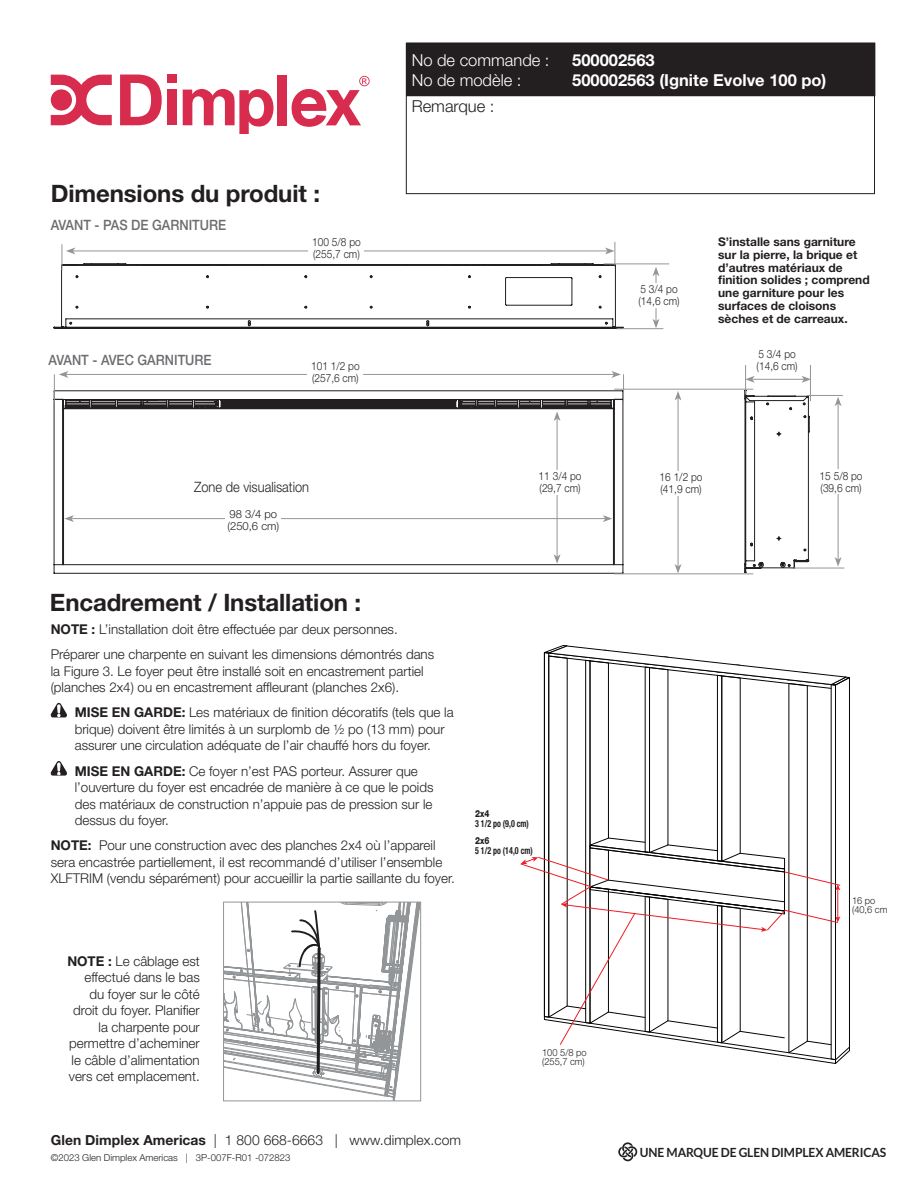
<style>
.page{position:relative;width:918px;height:1188px;background:#fff}
.page>*{position:absolute;margin:0;border:0;box-sizing:border-box;transform-origin:0 0}
.t1{font:700 24px "Helvetica Neue LT Std";letter-spacing:-.005em;color:#231f20}
.t2{font:700 16.5px "Helvetica Neue LT Std";color:#fff}
.t3{font:300 16.5px "Helvetica Neue LT Std";color:#fff}
.t4{font:300 16.5px "Helvetica Neue LT Std";color:#231f20}
.t5{font:500 14.25px "Helvetica Neue LT Std";color:#6c6d70;scale:.9 1}
.t6{font:300 14.25px "Helvetica Neue LT Std";color:#231f20;scale:.9 1}
.t7{font:300 13.8px "Helvetica Neue LT Std";letter-spacing:.005em;color:#231f20}
.t8{font:300 13.5px/16.5px "Helvetica Neue LT Std";color:#231f20}
.t9{font:700 12.75px "Lato";letter-spacing:-.01em;color:#231f20;scale:.95 1}
.t10{font:700 12px/12.8px "Helvetica Neue LT Std";color:#231f20}
.t11{font:300 11.25px/12px "Helvetica Neue LT Std";color:#231f20;scale:.9 1}
.t12{font:300 11.25px/12px "Helvetica Neue LT Std";color:#231f20}
.t13{font:300 9.75px/9px "Helvetica Neue LT Std";color:#231f20;scale:.95 1}
.t14{font:700 condensed 9.75px "Helvetica Neue LT Std";color:#231f20;scale:.82 1}
.t15{font:800 9.75px "Helvetica Neue LT Std";color:#231f20;scale:.82 1}
.t16{font:300 9.6px "Helvetica Neue LT Std";color:#231f20}
.s1{font-weight:700}
</style>
<div class="page">
<svg style="left:53px;top:390px;width:571px;height:184px"></svg>
<div style="left:407px;top:43px;width:468px;height:53px;background:#231f20"></div>
<svg style="left:51px;top:75px;width:61px;height:50px"></svg>
<svg style="left:120px;top:75px;width:42px;height:50px"></svg>
<div style="left:167px;top:75px;width:10px;height:8px;background:#d82c4e"></div>
<div style="left:167px;top:90px;width:10px;height:35px;background:#d82c4e"></div>
<div style="left:278px;top:75px;width:9px;height:50px;background:#d82c4e"></div>
<svg style="left:183px;top:89px;width:91px;height:45px"></svg>
<svg style="left:292px;top:89px;width:41px;height:38px"></svg>
<svg style="left:618px;top:1142px;width:19px;height:19px"></svg>
<hr style="left:617px;top:328px;width:46px;height:1px;background:#939598">
<hr style="left:604px;top:264px;width:65px;height:1px;background:#939598">
<hr style="left:656px;top:274px;width:1px;height:47px;background:#939598">
<svg style="left:653px;top:319px;width:6px;height:9px"></svg>
<svg style="left:653px;top:267px;width:6px;height:9px"></svg>
<div style="left:635px;top:283px;width:48px;height:25px;background:#fff"></div>
<hr style="left:791px;top:568px;width:53px;height:1px;background:#939598">
<hr style="left:807px;top:395px;width:36px;height:1px;background:#939598">
<hr style="left:614px;top:389px;width:139px;height:1px;background:#939598">
<hr style="left:614px;top:573px;width:139px;height:1px;background:#939598">
<svg style="left:53px;top:242px;width:571px;height:87px"></svg>
<hr style="left:838px;top:404px;width:1px;height:155px;background:#939598">
<svg style="left:835px;top:557px;width:7px;height:10px"></svg>
<svg style="left:835px;top:397px;width:7px;height:9px"></svg>
<hr style="left:678px;top:398px;width:1px;height:168px;background:#939598">
<svg style="left:675px;top:564px;width:7px;height:9px"></svg>
<svg style="left:675px;top:391px;width:7px;height:9px"></svg>
<svg style="left:744px;top:365px;width:67px;height:209px"></svg>
<hr style="left:66px;top:374px;width:548px;height:1px;background:#939598">
<svg style="left:54px;top:371px;width:14px;height:31px"></svg>
<div style="left:753px;top:350px;width:49px;height:25px;background:#fff"></div>
<div style="left:817px;top:469px;width:49px;height:25px;background:#fff"></div>
<div style="left:657px;top:471px;width:49px;height:25px;background:#fff"></div>
<hr style="left:71px;top:518px;width:534px;height:1px;background:#939598">
<svg style="left:603px;top:515px;width:9px;height:7px"></svg>
<svg style="left:64px;top:515px;width:10px;height:7px"></svg>
<svg style="left:51px;top:702px;width:16px;height:15px"></svg>
<svg style="left:51px;top:761px;width:16px;height:15px"></svg>
<svg style="left:520px;top:645px;width:330px;height:419px"></svg>
<svg style="left:333px;top:42px;width:89px;height:532px"></svg>
<svg style="left:382px;top:230px;width:68px;height:344px"></svg>
<svg style="left:224px;top:901px;width:198px;height:201px"></svg>
<div style="left:223px;top:902px;width:198px;height:199px;border:1px solid #939598"></div>
<hr style="left:557px;top:419px;width:1px;height:138px;background:#939598">
<svg style="left:554px;top:554px;width:7px;height:10px"></svg>
<svg style="left:222px;top:371px;width:402px;height:50px"></svg>
<div style="left:536px;top:470px;width:49px;height:24px;background:#fff"></div>
<div style="left:226px;top:510px;width:55px;height:25px;background:#fff"></div>
<h1 class="t1" style="left:51px;top:178px;width:271px">Dimensions du produit :</h1>
<p class="t5" style="left:51px;top:217px;width:196px">AVANT - PAS DE GARNITURE</p>
<p class="t11" style="left:312px;top:235px;width:55px">100 5/8 po (255,7 cm)</p>
<p class="t3" style="left:412px;top:50px;width:139px">No de commande :</p>
<p class="t2" style="left:572px;top:50px;width:84px">500002563</p>
<p class="t3" style="left:412px;top:70px;width:111px">No de modèle :</p>
<p class="t2" style="left:572px;top:69px;width:256px">500002563 (Ignite Evolve 100 po)</p>
<p class="t4" style="left:412px;top:96px;width:84px">Remarque :</p>
<p class="t11" style="left:639px;top:283px;width:47px">5 3/4 po (14,6 cm)</p>
<p class="t10" style="left:718px;top:235px;width:153px">S’installe sans garniture sur la pierre, la brique et d’autres matériaux de finition solides ; comprend une garniture pour les surfaces de cloisons sèches et de carreaux.</p>
<p class="t5" style="left:49px;top:352px;width:183px">AVANT - AVEC GARNITURE</p>
<p class="t11" style="left:759px;top:348px;width:43px">5 3/4 po</p>
<p class="t11" style="left:311px;top:360px;width:55px">101 1/2 po</p>
<p class="t11" style="left:757px;top:360px;width:47px">(14,6 cm)</p>
<p class="t11" style="left:312px;top:372px;width:53px">(257,6 cm)</p>
<p class="t11" style="left:539px;top:470px;width:49px">11 3/4 po (29,7 cm)</p>
<p class="t11" style="left:660px;top:471px;width:49px">16 1/2 po</p>
<p class="t6" style="left:194px;top:479px;width:129px">Zone de visualisation</p>
<p class="t11" style="left:661px;top:483px;width:47px">(41,9 cm)</p>
<p class="t12" style="left:227px;top:507px;width:53px">98 3/4 po (250,6 cm)</p>
<h1 class="t1" style="left:50px;top:588px;width:313px">Encadrement / Installation :</h1>
<p class="t8" style="left:51px;top:616px;width:385px;line-height:25.2px"><span class="s1">NOTE :</span> L’installation doit être effectuée par deux personnes.<br>Préparer une charpente en suivant les dimensions démontrés dans</p>
<p class="t8" style="left:51px;top:662px;width:374px">la Figure 3. Le foyer peut être installé soit en encastrement partiel (planches 2x4) ou en encastrement affleurant (planches 2x6).</p>
<p class="t8" style="left:75px;top:704px;width:380px"><span class="s1">MISE EN GARDE:</span> Les matériaux de finition décoratifs (tels que la brique) doivent être limités à un surplomb de ½ po (13 mm) pour assurer une circulation adéquate de l’air chauffé hors du foyer.</p>
<p class="t8" style="left:75px;top:762px;width:360px"><span class="s1">MISE EN GARDE:</span> Ce foyer n’est PAS porteur. Assurer que l’ouverture du foyer est encadrée de manière à ce que le poids des matériaux de construction n’appuie pas de pression sur le dessus du foyer.</p>
<p class="t8" style="left:51px;top:837px;width:406px"><span class="s1">NOTE:</span> Pour une construction avec des planches 2x4 où l’appareil sera encastrée partiellement, il est recommandé d’utiliser l’ensemble<br>XLFTRIM (vendu séparément) pour accueillir la partie saillante du foyer.</p>
<p class="t15" style="left:475px;top:807px;width:19px">2x4</p>
<p class="t14" style="left:475px;top:818px;width:67px">3 1/2 po (9,0 cm)</p>
<p class="t15" style="left:475px;top:834px;width:19px">2x6</p>
<p class="t14" style="left:475px;top:845px;width:72px">5 1/2 po (14,0 cm)</p>
<p class="t8" style="left:67px;top:952px;width:134px;text-align:right"><span class="s1">NOTE :</span> Le câblage est effectué dans le bas du foyer sur le côté droit du foyer. Planifier la charpente pour permettre d’acheminer le câble d’alimentation vers cet emplacement.</p>
<p class="t13" style="left:542px;top:1048px;width:48px">100 5/8 po (255,7 cm)</p>
<p class="t11" style="left:820px;top:470px;width:49px">15 5/8 po (39,6 cm)</p>
<p class="t13" style="left:852px;top:896px;width:39px">16 po (40,6 cm</p>
<p class="t7" style="left:51px;top:1132px;width:412px"><span class="s1">Glen Dimplex Americas</span> | 1 800 668-6663 | www.dimplex.com</p>
<p class="t16" style="left:51px;top:1152px;width:241px">©2023 Glen Dimplex Americas | 3P-007F-R01 -072823</p>
<p class="t9" style="left:640px;top:1145px;width:261px">UNE MARQUE DE GLEN DIMPLEX AMERICAS</p>
</div>
